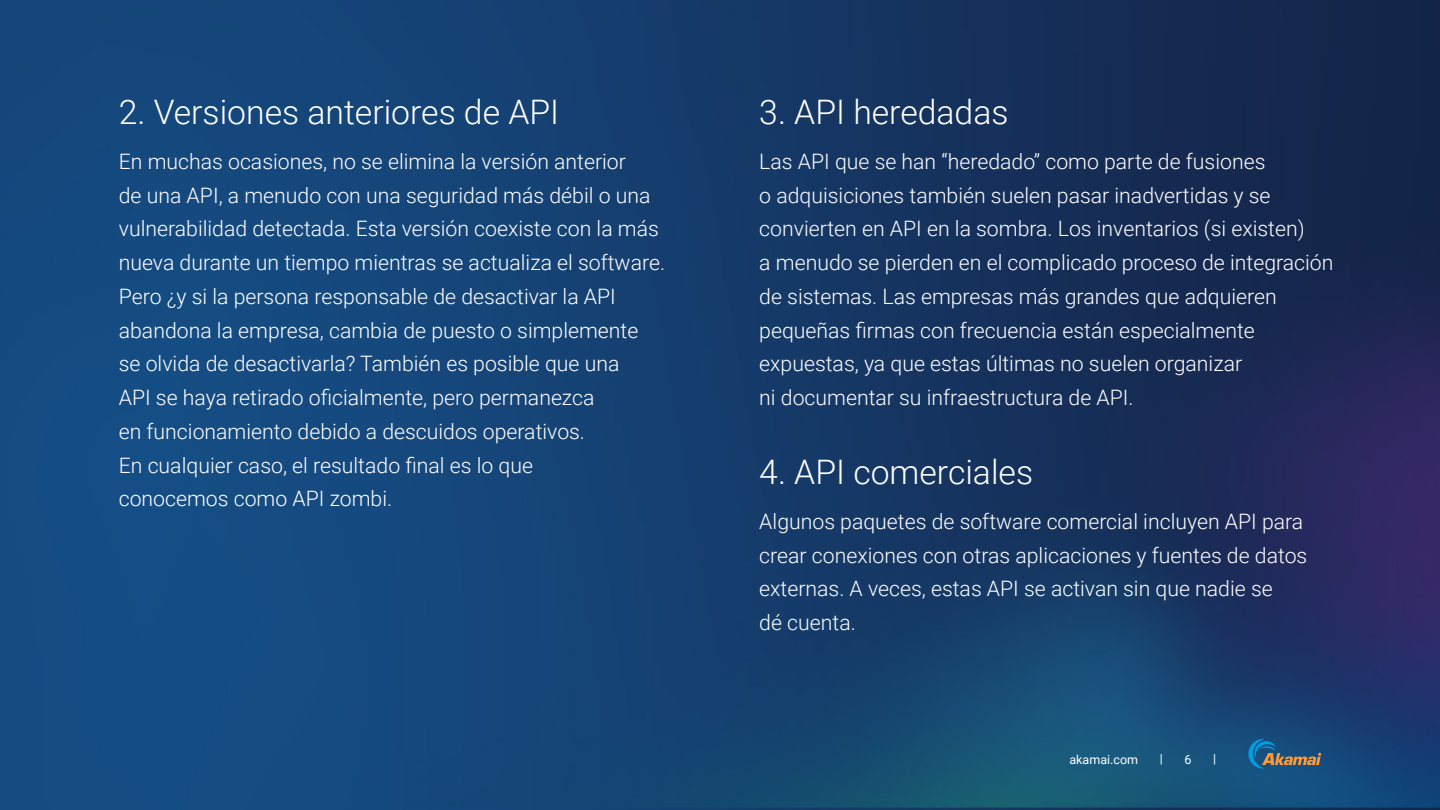
<style>
.page{position:relative;width:1440px;height:810px;background:#fff}
.page>*{position:absolute;margin:0;border:0;box-sizing:border-box;transform-origin:0 0}
.Title_H2{font:300 33.75px "Roboto";color:#fff}
.Body_White{font:300 21.25px/33.8px "Roboto";color:#fff}
.t1{font:12.5px "Roboto";color:#fff}
</style>
<div class="page">
<img style="left:0;top:0;width:1440px;height:810px">
<svg style="left:1248px;top:739px;width:73px;height:30px;background:#39617b"></svg>
<p class="Title_H2" style="left:119px;top:88px;width:442px">2. Versiones anteriores de API</p>
<p class="Body_White" style="left:119px;top:144px;width:548px">En muchas ocasiones, no se elimina la versión anterior<br>de una API, a menudo con una seguridad más débil o una vulnerabilidad detectada. Esta versión coexiste con la más nueva durante un tiempo mientras se actualiza el software.<br>Pero ¿y si la persona responsable de desactivar la API abandona la empresa, cambia de puesto o simplemente se olvida de desactivarla? También es posible que una<br>API se haya retirado oficialmente, pero permanezca<br>en funcionamiento debido a descuidos operativos.<br>En cualquier caso, el resultado final es lo que<br>conocemos como API zombi.</p>
<p class="Title_H2" style="left:759px;top:88px;width:251px">3. API heredadas</p>
<p class="Body_White" style="left:759px;top:144px;width:576px">Las API que se han “heredado” como parte de fusiones<br>o adquisiciones también suelen pasar inadvertidas y se convierten en API en la sombra. Los inventarios (si existen)<br>a menudo se pierden en el complicado proceso de integración de sistemas. Las empresas más grandes que adquieren pequeñas firmas con frecuencia están especialmente expuestas, ya que estas últimas no suelen organizar<br>ni documentar su infraestructura de API.</p>
<p class="Title_H2" style="left:759px;top:448px;width:275px">4. API comerciales</p>
<p class="Body_White" style="left:759px;top:504px;width:550px">Algunos paquetes de software comercial incluyen API para crear conexiones con otras aplicaciones y fuentes de datos externas. A veces, estas API se activan sin que nadie se<br>dé cuenta.</p>
<p class="t1" style="left:1070px;top:751px;width:70px">akamai.com</p>
<p class="t1" style="left:1160px;top:750px;width:5px">|</p>
<p class="t1" style="left:1185px;top:751px;width:9px">6</p>
<p class="t1" style="left:1213px;top:750px;width:5px">|</p>
</div>
